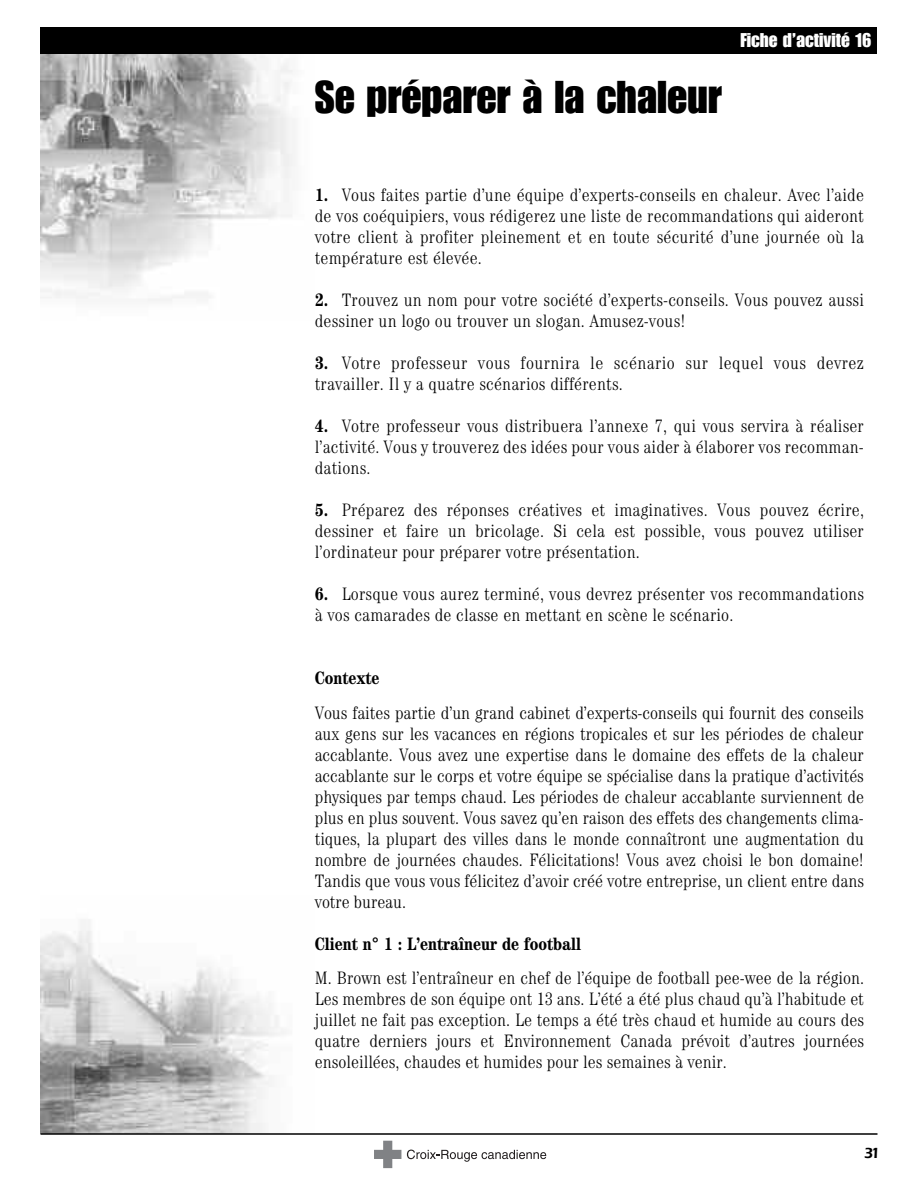
<style>
.page{position:relative;width:918px;height:1188px;background:#fff}
.page>*{position:absolute;margin:0;border:0;box-sizing:border-box;transform-origin:0 0}
.t1{font:45px "Impact LT Std";color:#000}
.t2{font:19.5px "Impact LT Std";color:#fff}
.t3{font:300 condensed 18px/21px "Century Std";letter-spacing:.01em;color:#000;text-align:justify}
.t4{font:700 condensed 18px "Century Std";color:#000}
.t5{font:13.5px "Eras Demi";color:#000}
.s1{font-weight:700}
</style>
<div class="page">
<img style="left:40px;top:54px;width:255px;height:247px">
<img style="left:40px;top:920px;width:246px;height:213px">
<div style="left:40px;top:27px;width:838px;height:27px;background:#000"></div>
<hr style="left:40px;top:1133px;width:838px;height:2px;background:#000">
<svg style="left:374px;top:1140px;width:172px;height:29px"></svg>
<h1 class="t1" style="left:315px;top:81px;width:409px">Se préparer à la chaleur</h1>
<p class="t2" style="left:740px;top:33px;width:133px">Fiche d’activité 16</p>
<p class="t3" style="left:315px;top:186px;width:551px"><span class="s1">1.</span> Vous faites partie d’une équipe d’experts-conseils en chaleur. Avec l’aide de vos coéquipiers, vous rédigerez une liste de recommandations qui aideront votre client à profiter pleinement et en toute sécurité d’une journée où la température est élevée.</p>
<p class="t3" style="left:315px;top:291px;width:551px"><span class="s1">2.</span> Trouvez un nom pour votre société d’experts-conseils. Vous pouvez aussi dessiner un logo ou trouver un slogan. Amusez-vous!</p>
<p class="t3" style="left:315px;top:354px;width:551px"><span class="s1">3.</span> Votre professeur vous fournira le scénario sur lequel vous devrez travailler. Il y a quatre scénarios différents.</p>
<p class="t3" style="left:315px;top:417px;width:551px"><span class="s1">4.</span> Votre professeur vous distribuera l’annexe 7, qui vous servira à réaliser l’activité. Vous y trouverez des idées pour vous aider à élaborer vos recomman&shy;dations.</p>
<p class="t3" style="left:315px;top:501px;width:551px"><span class="s1">5.</span> Préparez des réponses créatives et imaginatives. Vous pouvez écrire, dessiner et faire un bricolage. Si cela est possible, vous pouvez utiliser l’ordinateur pour préparer votre présentation.</p>
<p class="t3" style="left:315px;top:585px;width:551px"><span class="s1">6.</span> Lorsque vous aurez terminé, vous devrez présenter vos recommandations à vos camarades de classe en mettant en scène le scénario.</p>
<p class="t4" style="left:315px;top:672px;width:66px">Contexte</p>
<p class="t3" style="left:315px;top:704px;width:551px">Vous faites partie d’un grand cabinet d’experts-conseils qui fournit des conseils aux gens sur les vacances en régions tropicales et sur les périodes de chaleur accablante. Vous avez une expertise dans le domaine des effets de la chaleur accablante sur le corps et votre équipe se spécialise dans la pratique d’activités physiques par temps chaud. Les périodes de chaleur accablante surviennent de plus en plus souvent. Vous savez qu’en raison des effets des changements clima&shy;tiques, la plupart des villes dans le monde connaîtront une augmentation du nombre de journées chaudes. Félicitations! Vous avez choisi le bon domaine!<br>Tandis que vous vous félicitez d’avoir créé votre entreprise, un client entre dans votre bureau.</p>
<p class="t4" style="left:315px;top:938px;width:268px">Client n° 1 : L’entraîneur de football</p>
<p class="t3" style="left:315px;top:969px;width:551px">M. Brown est l’entraîneur en chef de l’équipe de football pee-wee de la région.<br>Les membres de son équipe ont 13 ans. L’été a été plus chaud qu’à l’habitude et juillet ne fait pas exception. Le temps a été très chaud et humide au cours des quatre derniers jours et Environnement Canada prévoit d’autres journées ensoleillées, chaudes et humides pour les semaines à venir.</p>
<p class="t5" style="left:864px;top:1146px;width:15px">31</p>
</div>
